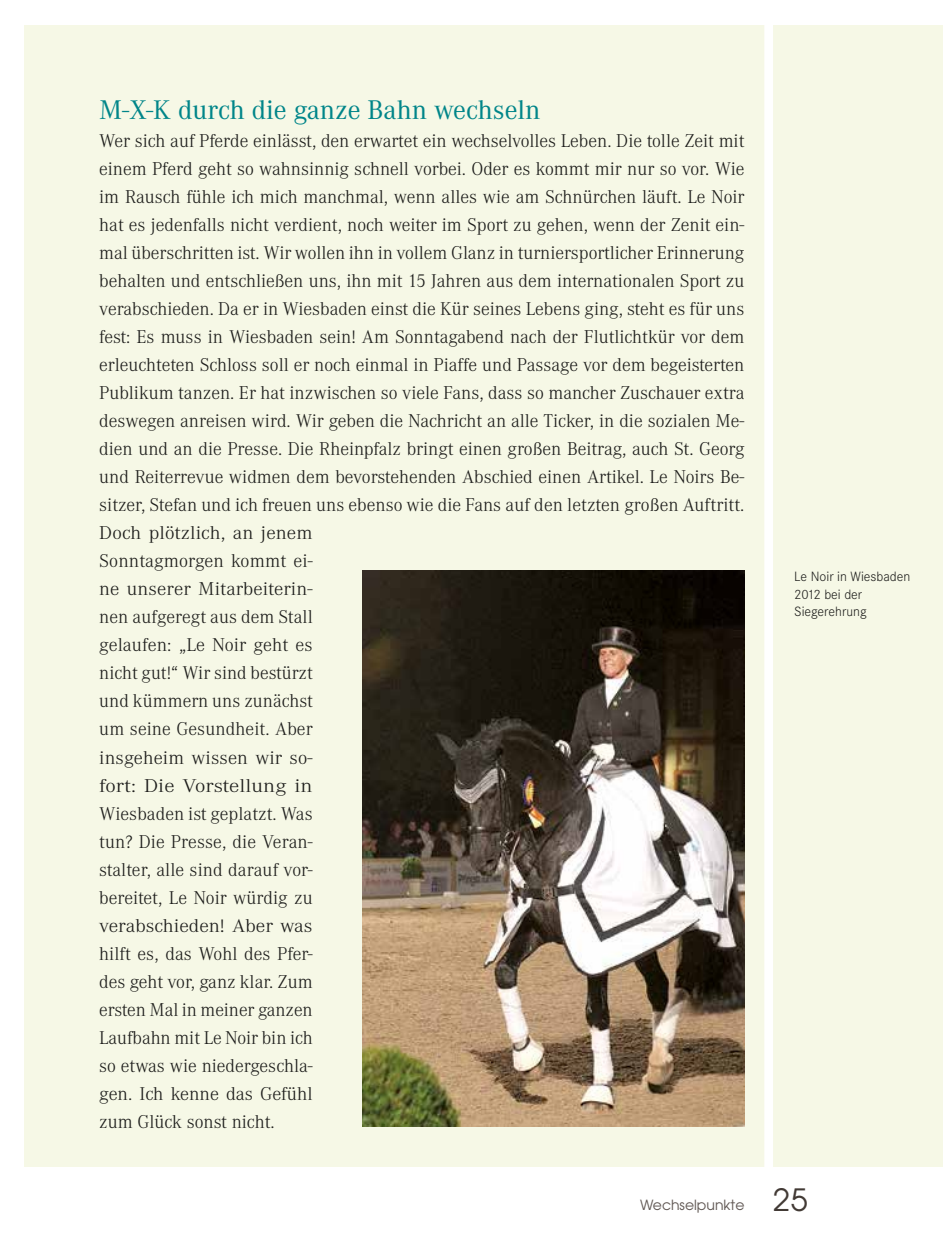
<style>
.page{position:relative;width:943px;height:1241px;background:#fff}
.page>*{position:absolute;margin:0;border:0;box-sizing:border-box;transform-origin:0 0}
.t1{font:28px "Corporate A";color:#008589}
.t2{font:300 19.25px/28px "Corporate A";color:#1d1d1b}
.t3{font:300 14px/17.5px "Corporate S";color:#1d1d1b}
.t4{font:14px "Avant Garde";color:#615854}
.s1{font-size:30.62px;color:#423a35}
</style>
<div class="page">
<div style="left:25px;top:25px;width:918px;height:1141px;background:#f6f8e6"></div>
<div style="left:764px;top:0;width:9px;height:1240px;background:#fff"></div>
<img style="left:362px;top:570px;width:382px;height:556px">
<hr style="left:0;top:888px;width:1px;height:112px;background:#dee69a">
<hr style="left:0;top:1019px;width:1px;height:67px;background:#62a0c2">
<h1 class="t1" style="left:99px;top:94px;width:443px">M-X-K durch die ganze Bahn wechseln</h1>
<p class="t2" style="left:99px;top:127px;width:646px">Wer sich auf Pferde einlässt, den erwartet ein wechselvolles Leben. Die tolle Zeit mit einem Pferd geht so wahnsinnig schnell vorbei. Oder es kommt mir nur so vor. Wie im Rausch fühle ich mich manchmal, wenn alles wie am Schnürchen läuft. Le Noir hat es jedenfalls nicht verdient, noch weiter im Sport zu gehen, wenn der Zenit ein&shy;mal überschritten ist. Wir wollen ihn in vollem Glanz in turniersportlicher Erinnerung behalten und entschließen uns, ihn mit 15 Jahren aus dem internationalen Sport zu verabschieden. Da er in Wiesbaden einst die Kür seines Lebens ging, steht es für uns fest: Es muss in Wiesbaden sein! Am Sonntagabend nach der Flutlichtkür vor dem erleuchteten Schloss soll er noch einmal in Piaffe und Passage vor dem begeisterten Publikum tanzen. Er hat inzwischen so viele Fans, dass so mancher Zuschauer extra deswegen anreisen wird. Wir geben die Nachricht an alle Ticker, in die sozialen Me&shy;dien und an die Presse. Die Rheinpfalz bringt einen großen Beitrag, auch St. Georg und Reiterrevue widmen dem bevorstehenden Abschied einen Artikel. Le Noirs Be&shy;sitzer, Stefan und ich freuen uns ebenso wie die Fans auf den letzten großen Auftritt.<br>Doch plötzlich, an jenem<br>Sonntagmorgen kommt ei-<br>ne unserer Mitarbeiterin-<br>nen aufgeregt aus dem Stall<br>gelaufen: „Le Noir geht es<br>nicht gut!“ Wir sind bestürzt<br>und kümmern uns zunächst<br>um seine Gesundheit. Aber<br>insgeheim wissen wir so-<br>fort: Die Vorstellung in<br>Wiesbaden ist geplatzt. Was<br>tun? Die Presse, die Veran-<br>stalter, alle sind darauf vor-<br>bereitet, Le Noir würdig zu<br>verabschieden! Aber was<br>hilft es, das Wohl des Pfer-<br>des geht vor, ganz klar. Zum<br>ersten Mal in meiner ganzen<br>Laufbahn mit Le Noir bin ich<br>so etwas wie niedergeschla-<br>gen. Ich kenne das Gefühl<br>zum Glück sonst nicht.</p>
<p class="t3" style="left:794px;top:568px;width:118px">Le Noir in Wiesbaden<br>2012 bei der<br>Siegerehrung</p>
<p class="t4" style="left:640px;top:1196px;width:169px">Wechselpunkte <span class="s1">25</span></p>
</div>
